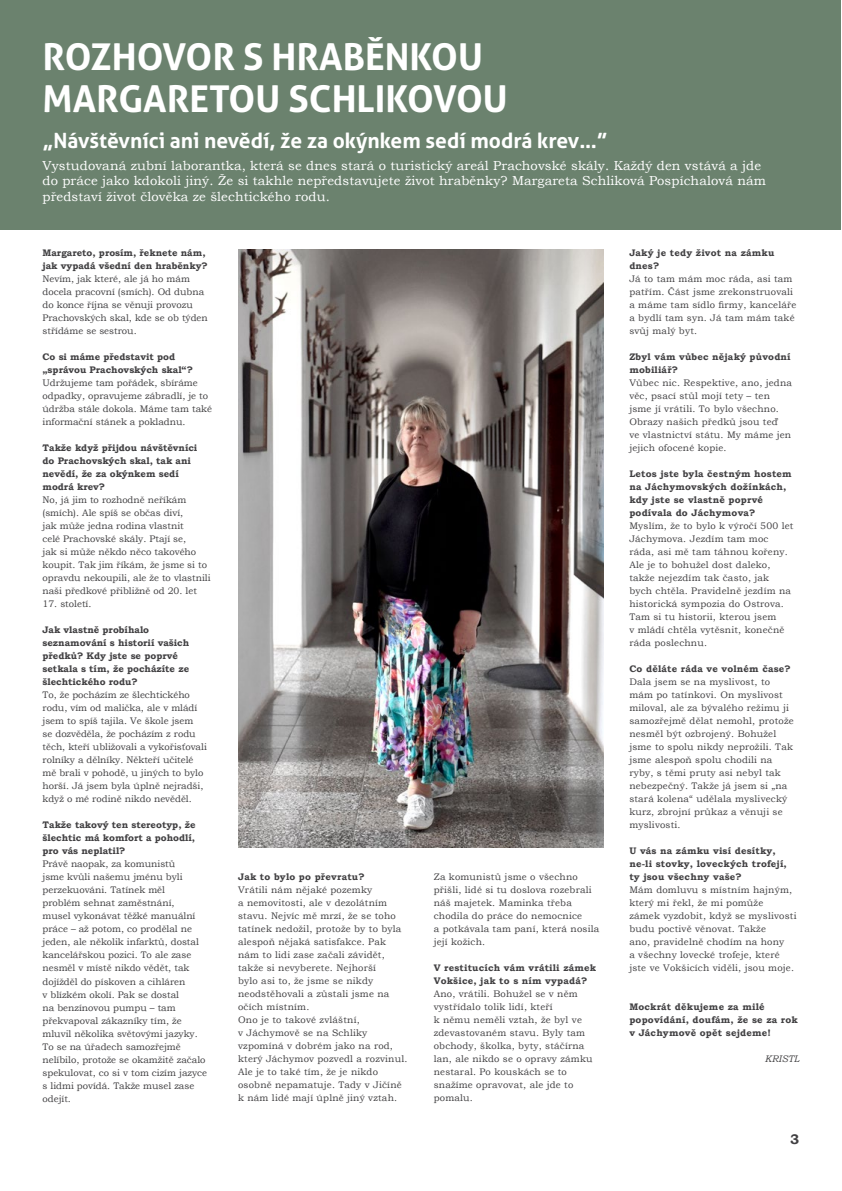
<style>
.page{position:relative;width:842px;height:1191px;background:#fff}
.page>*{position:absolute;margin:0;border:0;box-sizing:border-box;transform-origin:0 0}
.t1{font:700 37px/42px "Aller";color:#fff}
.t2{font:700 21px "Aller";color:#fff}
.t3{font:700 14px "Bookman Old Style";color:#414042}
.t4{font:13px/15.6px "Bookman Old Style";letter-spacing:.01em;color:#fff}
.t5{font:9.5px/13px "Bookman Old Style";letter-spacing:.02em;color:#414042}
.t6{font:9.5px/13px "Bookman Old Style";color:#414042}
.t7{font:700 9.5px/13px "Bookman Old Style";letter-spacing:.02em;color:#414042}
.t8{font:700 9.5px/13px "Bookman Old Style";color:#414042}
.t9{font:italic 9.5px "Bookman Old Style";letter-spacing:.02em;color:#414042}
</style>
<div class="page">
<div style="left:0;top:0;width:841px;height:230px;background:#6b826e"></div>
<img style="left:238px;top:249px;width:366px;height:599px">
<h1 class="t1" style="left:43px;top:35px;width:467px">ROZHOVOR S HRABĚNKOU<br>MARGARETOU SCHLIKOVOU</h1>
<h2 class="t2" style="left:43px;top:128px;width:567px">„Návštěvníci ani nevědí, že za okýnkem sedí modrá krev…”</h2>
<p class="t4" style="left:43px;top:157px;width:725px">Vystudovaná zubní laborantka, která se dnes stará o turistický areál Prachovské skály. Každý den vstává a jde do práce jako kdokoli jiný. Že si takhle nepředstavujete život hraběnky? Margareta Schliková Pospíchalová nám představí život člověka ze šlechtického rodu.</p>
<p class="t8" style="left:43px;top:246px;width:167px">Margareto, prosím, řeknete nám, jak vypadá všední den hraběnky?</p>
<p class="t6" style="left:43px;top:273px;width:167px">Nevím, jak které, ale já ho mám docela pracovní (smích). Od dubna do konce října se věnuji provozu<br>Prachovských skal, kde se ob týden střídáme se sestrou.</p>
<p class="t8" style="left:43px;top:350px;width:152px">Co si máme představit pod „správou Prachovských skal“?</p>
<p class="t6" style="left:43px;top:377px;width:171px">Udržujeme tam pořádek, sbíráme odpadky, opravujeme zábradlí, je to údržba stále dokola. Máme tam také informační stánek a pokladnu.</p>
<p class="t8" style="left:43px;top:441px;width:156px">Takže když přijdou návštěvníci do Prachovských skal, tak ani nevědí, že za okýnkem sedí modrá krev?</p>
<p class="t6" style="left:43px;top:494px;width:170px">No, já jim to rozhodně neříkám (smích). Ale spíš se občas diví,<br>jak může jedna rodina vlastnit<br>celé Prachovské skály. Ptají se,<br>jak si může někdo něco takového koupit. Tak jim říkám, že jsme si to opravdu nekoupili, ale že to vlastnili naši předkové přibližně od 20. let</p>
<p class="t6" style="left:43px;top:598px;width:51px">17. století.</p>
<p class="t8" style="left:43px;top:623px;width:148px">Jak vlastně probíhalo seznamování s historií vašich předků? Kdy jste se poprvé setkala s tím, že pocházíte ze šlechtického rodu?</p>
<p class="t6" style="left:43px;top:689px;width:166px">To, že pocházím ze šlechtického rodu, vím od malička, ale v mládí jsem to spíš tajila. Ve škole jsem<br>se dozvěděla, že pocházím z rodu těch, kteří ubližovali a vykořisťovali rolníky a dělníky. Někteří učitelé mě brali v pohodě, u jiných to bylo horší. Já jsem byla úplně nejradši, když o mé rodině nikdo nevěděl.</p>
<p class="t7" style="left:43px;top:818px;width:155px;text-align:justify">Takže takový ten stereotyp, že šlechtic má komfort a pohodlí, pro vás neplatil?</p>
<p class="t6" style="left:43px;top:857px;width:166px">Právě naopak, za komunistů<br>jsme kvůli našemu jménu byli perzekuováni. Tatínek měl<br>problém sehnat zaměstnání,<br>musel vykonávat těžké manuální práce – až potom, co prodělal ne jeden, ale několik infarktů, dostal kancelářskou pozici. To ale zase nesměl v místě nikdo vědět, tak dojížděl do pískoven a cihláren<br>v blízkém okolí. Pak se dostal<br>na benzínovou pumpu – tam překvapoval zákazníky tím, že mluvil několika světovými jazyky.<br>To se na úřadech samozřejmě nelíbilo, protože se okamžitě začalo spekulovat, co si v tom cizím jazyce s lidmi povídá. Takže musel zase odejít.</p>
<p class="t7" style="left:238px;top:870px;width:128px">Jak to bylo po převratu?</p>
<p class="t5" style="left:238px;top:883px;width:171px">Vrátili nám nějaké pozemky<br>a nemovitosti, ale v dezolátním stavu. Nejvíc mě mrzí, že se toho tatínek nedožil, protože by to byla alespoň nějaká satisfakce. Pak nám to lidi zase začali závidět, takže si nevyberete. Nejhorší<br>bylo asi to, že jsme se nikdy neodstěhovali a zůstali jsme na očích místním.<br>Ono je to takové zvláštní,<br>v Jáchymově se na Schliky vzpomíná v dobrém jako na rod, který Jáchymov pozvedl a rozvinul.<br>Ale je to také tím, že je nikdo osobně nepamatuje. Tady v Jičíně k nám lidé mají úplně jiný vztah.</p>
<p class="t5" style="left:434px;top:870px;width:167px">Za komunistů jsme o všechno přišli, lidé si tu doslova rozebrali náš majetek. Maminka třeba chodila do práce do nemocnice<br>a potkávala tam paní, která nosila její kožich.</p>
<p class="t7" style="left:434px;top:961px;width:164px">V restitucích vám vrátili zámek<br>Vokšice, jak to s ním vypadá?</p>
<p class="t5" style="left:434px;top:987px;width:160px">Ano, vrátili. Bohužel se v něm vystřídalo tolik lidí, kteří<br>k němu neměli vztah, že byl ve zdevastovaném stavu. Byly tam obchody, školka, byty, stáčírna lan, ale nikdo se o opravy zámku nestaral. Po kouskách se to snažíme opravovat, ale jde to pomalu.</p>
<p class="t7" style="left:629px;top:246px;width:146px">Jaký je tedy život na zámku dnes?</p>
<p class="t5" style="left:629px;top:272px;width:169px">Já to tam mám moc ráda, asi tam patřím. Část jsme zrekonstruovali a máme tam sídlo firmy, kanceláře a bydlí tam syn. Já tam mám také svůj malý byt.</p>
<p class="t7" style="left:629px;top:350px;width:163px">Zbyl vám vůbec nějaký původní mobiliář?</p>
<p class="t5" style="left:629px;top:376px;width:164px">Vůbec nic. Respektive, ano, jedna věc, psací stůl mojí tety – ten jsme jí vrátili. To bylo všechno.<br>Obrazy našich předků jsou teď<br>ve vlastnictví státu. My máme jen jejich ofocené kopie.</p>
<p class="t7" style="left:629px;top:467px;width:164px">Letos jste byla čestným hostem na Jáchymovských dožínkách, kdy jste se vlastně poprvé podívala do Jáchymova?</p>
<p class="t5" style="left:629px;top:519px;width:166px">Myslím, že to bylo k výročí 500 let<br>Jáchymova. Jezdím tam moc ráda, asi mě tam táhnou kořeny.<br>Ale je to bohužel dost daleko, takže nejezdím tak často, jak bych chtěla. Pravidelně jezdím na historická sympozia do Ostrova.<br>Tam si tu historii, kterou jsem<br>v mládí chtěla vytěsnit, konečně ráda poslechnu.</p>
<p class="t7" style="left:629px;top:662px;width:163px">Co děláte ráda ve volném čase?</p>
<p class="t5" style="left:629px;top:675px;width:166px">Dala jsem se na myslivost, to mám po tatínkovi. On myslivost miloval, ale za bývalého režimu ji samozřejmě dělat nemohl, protože nesměl být ozbrojený. Bohužel jsme to spolu nikdy neprožili. Tak jsme alespoň spolu chodili na ryby, s těmi pruty asi nebyl tak nebezpečný. Takže já jsem si „na stará kolena“ udělala myslivecký kurz, zbrojní průkaz a věnuji se myslivosti.</p>
<p class="t7" style="left:629px;top:844px;width:159px">U vás na zámku visí desítky, ne-li stovky, loveckých trofejí, ty jsou všechny vaše?</p>
<p class="t5" style="left:629px;top:883px;width:169px">Mám domluvu s místním hajným, který mi řekl, že mi pomůže<br>zámek vyzdobit, když se myslivosti budu poctivě věnovat. Takže<br>ano, pravidelně chodím na hony<br>a všechny lovecké trofeje, které jste ve Vokšicích viděli, jsou moje.</p>
<p class="t7" style="left:629px;top:1000px;width:170px">Mockrát děkujeme za milé popovídání, doufám, že se za rok v Jáchymově opět sejdeme!</p>
<p class="t9" style="left:765px;top:1052px;width:36px">KRISTL</p>
<h3 class="t3" style="left:790px;top:1129px;width:11px">3</h3>
</div>
